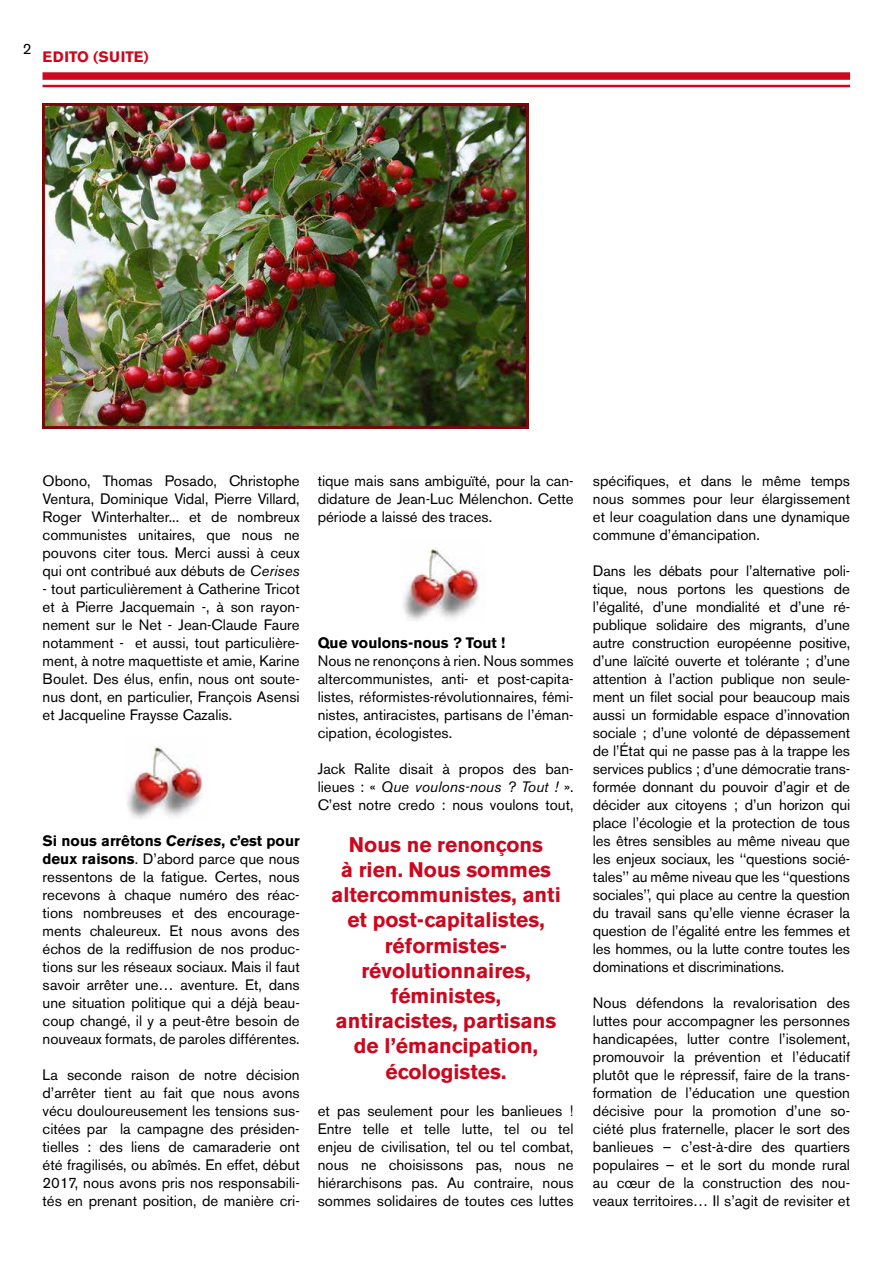
<style>
.page{position:relative;width:893px;height:1263px;background:#fff}
.page>*{position:absolute;margin:0;border:0;box-sizing:border-box;transform-origin:0 0}
.t1{font:700 21px/25.2px "Akzidenz Grotesk BE";color:#cd071e;text-align:center}
.t2{font:15px/18px "Akzidenz Grotesk BE";color:#000;text-align:justify}
.t3{font:700 15px "Akzidenz Grotesk BE";color:#000}
.t4{font:700 15px "Akzidenz Grotesk BE";letter-spacing:.01em;color:#cd071e}
.s1{font-style:italic}
.s2{font-weight:700}
.s3{font-weight:700;font-style:italic}
</style>
<div class="page">
<div style="left:43px;top:72px;width:807px;height:8px;background:#cd071e"></div>
<hr style="left:43px;top:85px;width:807px;height:2px;background:#cd071e">
<img style="left:43px;top:103px;width:485px;height:326px">
<img style="left:126px;top:745px;width:77px;height:74px">
<img style="left:402px;top:547px;width:77px;height:74px">
<p class="t2" style="left:23px;top:40px;width:10px">2</p>
<p class="t4" style="left:43px;top:48px;width:108px">EDITO (SUITE)</p>
<p class="t2" style="left:43px;top:472px;width:259px">Obono, Thomas Posado, Christophe Ventura, Dominique Vidal, Pierre Villard, Roger Winterhalter... et de nombreux communistes unitaires, que nous ne pouvons citer tous. Merci aussi à ceux qui ont contribué aux débuts de <span class="s1">Cerises</span></p>
<p class="t2" style="left:43px;top:580px;width:259px">- tout particulièrement à Catherine Tricot et à Pierre Jacquemain -, à son rayon&shy;nement sur le Net - Jean-Claude Faure notamment - et aussi, tout particulière&shy;ment, à notre maquettiste et amie, Karine Boulet. Des élus, enfin, nous ont soute&shy;nus dont, en particulier, François Asensi et Jacqueline Fraysse Cazalis.</p>
<p class="t2" style="left:43px;top:832px;width:259px"><span class="s2">Si nous arrêtons</span> <span class="s3">Cerises</span><span class="s2">, c’est pour deux raisons</span>. D’abord parce que nous ressentons de la fatigue. Certes, nous recevons à chaque numéro des réac&shy;tions nombreuses et des encourage&shy;ments chaleureux. Et nous avons des échos de la rediffusion de nos produc&shy;tions sur les réseaux sociaux. Mais il faut savoir arrêter une… aventure. Et, dans une situation politique qui a déjà beau&shy;coup changé, il y a peut-être besoin de nouveaux formats, de paroles différentes.</p>
<p class="t2" style="left:43px;top:1066px;width:259px">La seconde raison de notre décision d’arrêter tient au fait que nous avons vécu douloureusement les tensions sus&shy;citées par la campagne des présiden&shy;tielles : des liens de camaraderie ont été fragilisés, ou abîmés. En effet, début 2017, nous avons pris nos responsabili&shy;tés en prenant position, de manière cri-</p>
<p class="t2" style="left:318px;top:472px;width:257px">tique mais sans ambiguïté, pour la can&shy;didature de Jean-Luc Mélenchon. Cette période a laissé des traces.</p>
<p class="t3" style="left:318px;top:634px;width:189px">Que voulons-nous ? Tout !</p>
<p class="t2" style="left:318px;top:652px;width:257px">Nous ne renonçons à rien. Nous sommes altercommunistes, anti- et post-capita&shy;listes, réformistes-révolutionnaires, fémi&shy;nistes, antiracistes, partisans de l’éman&shy;cipation, écologistes.</p>
<p class="t2" style="left:318px;top:760px;width:257px">Jack Ralite disait à propos des ban&shy;lieues : « <span class="s1">Que voulons-nous ? Tout !</span> ».<br>C’est notre credo : nous voulons tout,</p>
<h1 class="t1" style="left:331px;top:832px;width:231px">Nous ne renonçons<br>à rien. Nous sommes altercommunistes, anti et post-capitalistes, réformistes&shy;révolutionnaires, féministes, antiracistes, partisans de l’émancipation, écologistes.</h1>
<p class="t2" style="left:318px;top:1102px;width:257px">et pas seulement pour les banlieues !<br>Entre telle et telle lutte, tel ou tel enjeu de civilisation, tel ou tel combat, nous ne choisissons pas, nous ne hiérarchisons pas. Au contraire, nous sommes solidaires de toutes ces luttes</p>
<p class="t2" style="left:593px;top:472px;width:259px">spécifiques, et dans le même temps nous sommes pour leur élargissement et leur coagulation dans une dynamique commune d’émancipation.</p>
<p class="t2" style="left:593px;top:562px;width:259px">Dans les débats pour l’alternative poli&shy;tique, nous portons les questions de l’égalité, d’une mondialité et d’une ré&shy;publique solidaire des migrants, d’une autre construction européenne positive, d’une laïcité ouverte et tolérante ; d’une attention à l’action publique non seule&shy;ment un filet social pour beaucoup mais aussi un formidable espace d’innovation sociale ; d’une volonté de dépassement de l’État qui ne passe pas à la trappe les services publics ; d’une démocratie trans&shy;formée donnant du pouvoir d’agir et de décider aux citoyens ; d’un horizon qui place l’écologie et la protection de tous les êtres sensibles au même niveau que les enjeux sociaux, les ‘‘questions socié&shy;tales’’ au même niveau que les ‘‘questions sociales’’, qui place au centre la question du travail sans qu’elle vienne écraser la question de l’égalité entre les femmes et les hommes, ou la lutte contre toutes les dominations et discriminations.</p>
<p class="t2" style="left:593px;top:994px;width:259px">Nous défendons la revalorisation des luttes pour accompagner les personnes handicapées, lutter contre l’isolement, promouvoir la prévention et l’éducatif plutôt que le répressif, faire de la trans&shy;formation de l’éducation une question décisive pour la promotion d’une so&shy;ciété plus fraternelle, placer le sort des banlieues – c’est-à-dire des quartiers populaires – et le sort du monde rural au cœur de la construction des nou&shy;veaux territoires… Il s’agit de revisiter et</p>
</div>
